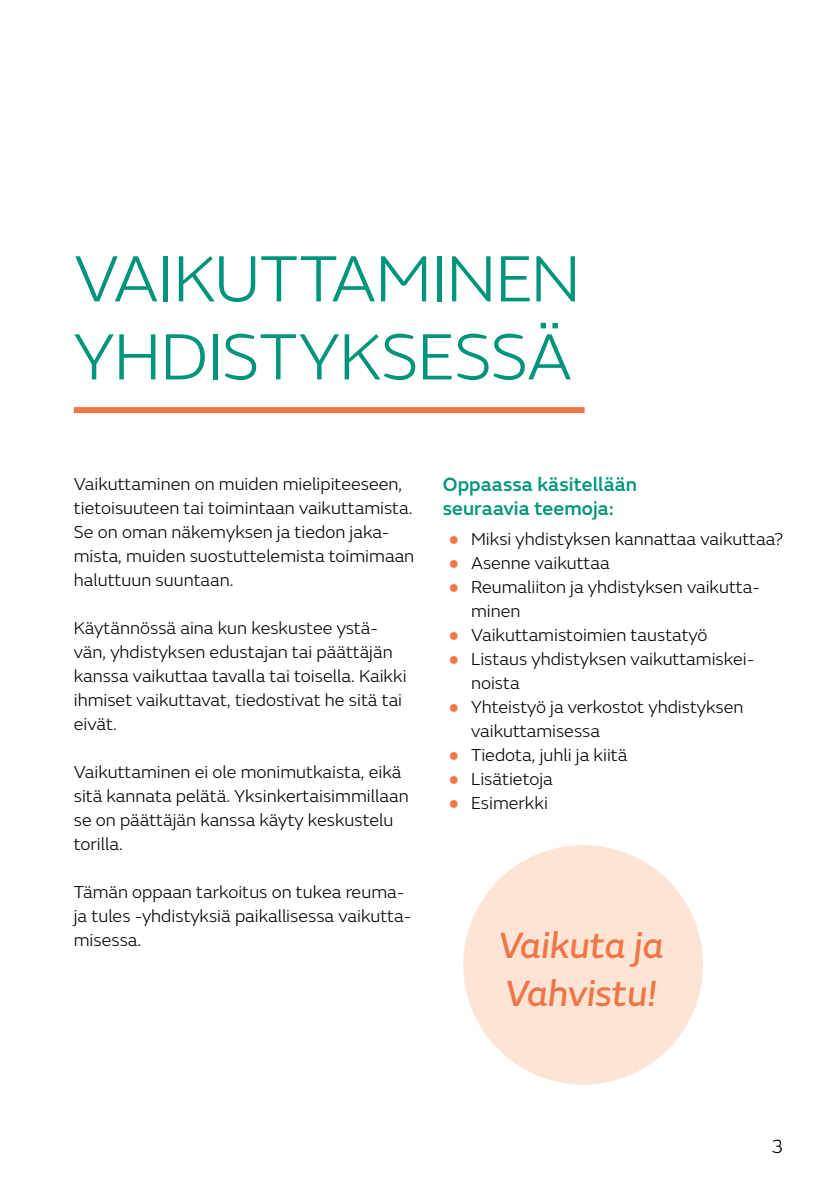
<style>
.page{position:relative;width:840px;height:1191px;background:#fff}
.page>*{position:absolute;margin:0;border:0;box-sizing:border-box;transform-origin:0 0}
.Pääotsikko{font:300 68px/78px "FS Emeric";letter-spacing:-.015em;color:#00957a}
.t1{font:italic 38px/48px "FS Emeric Core";color:#ee7544}
.Väliotsikko_2{font:500 20px/24px "FS Emeric";letter-spacing:.005em;color:#00957a}
.t2{font:300 20px "FS Emeric";color:#000}
.Leipis{font:300 18px/24px "FS Emeric";color:#000}
.Luettelo{font:300 18px/24px "FS Emeric";color:#000}
.s1{font-family:"Arial Narrow";font-weight:400;color:#ee7544}
</style>
<div class="page">
<div style="left:74px;top:407px;width:510px;height:6px;background:#ee7544"></div>
<div style="left:463px;top:845px;width:239px;height:239px;background:#fde4d5;border-radius:50%"></div>
<h1 class="Pääotsikko" style="left:74px;top:237px;width:508px">VAIKUTTAMINEN<br>YHDISTYKSESSÄ</h1>
<p class="Leipis" style="left:74px;top:471px;width:342px">Vaikuttaminen on muiden mielipiteeseen, tietoisuuteen tai toimintaan vaikuttamista.<br>Se on oman näkemyksen ja tiedon jaka&shy;mista, muiden suostuttelemista toimimaan haluttuun suuntaan.</p>
<p class="Leipis" style="left:74px;top:615px;width:334px">Käytännössä aina kun keskustee ystä&shy;vän, yhdistyksen edustajan tai päättäjän kanssa vaikuttaa tavalla tai toisella. Kaikki ihmiset vaikuttavat, tiedostivat he sitä tai eivät.</p>
<p class="Leipis" style="left:74px;top:759px;width:336px">Vaikuttaminen ei ole monimutkaista, eikä sitä kannata pelätä. Yksinkertaisimmillaan se on päättäjän kanssa käyty keskustelu torilla.</p>
<p class="Leipis" style="left:74px;top:879px;width:339px">Tämän oppaan tarkoitus on tukea reuma&shy;ja tules -yhdistyksiä paikallisessa vaikutta&shy;misessa.</p>
<p class="Väliotsikko_2" style="left:442px;top:471px;width:196px">Oppaassa käsitellään seuraavia teemoja:</p>
<p class="Luettelo" style="left:448px;top:526px;width:336px"><span class="s1">●</span> Miksi yhdistyksen kannattaa vaikuttaa?</p>
<p class="Luettelo" style="left:448px;top:550px;width:163px"><span class="s1">●</span> Asenne vaikuttaa</p>
<p class="Luettelo" style="left:471px;top:574px;width:290px;text-indent:-23px"><span class="s1">●</span> Reumaliiton ja yhdistyksen vaikutta&shy;minen</p>
<p class="Luettelo" style="left:448px;top:622px;width:260px"><span class="s1">●</span> Vaikuttamistoimien taustatyö</p>
<p class="Luettelo" style="left:471px;top:646px;width:285px;text-indent:-23px"><span class="s1">●</span> Listaus yhdistyksen vaikuttamiskei&shy;noista</p>
<p class="Luettelo" style="left:471px;top:694px;width:274px;text-indent:-23px"><span class="s1">●</span> Yhteistyö ja verkostot yhdistyksen vaikuttamisessa</p>
<p class="Luettelo" style="left:448px;top:742px;width:180px"><span class="s1">●</span> Tiedota, juhli ja kiitä</p>
<p class="Luettelo" style="left:448px;top:766px;width:106px"><span class="s1">●</span> Lisätietoja</p>
<p class="Luettelo" style="left:448px;top:790px;width:101px"><span class="s1">●</span> Esimerkki</p>
<h2 class="t1" style="left:498px;top:918px;width:167px">Vaikuta ja<br>Vahvistu!</h2>
<p class="t2" style="left:770px;top:1133px;width:14px">3</p>
</div>
